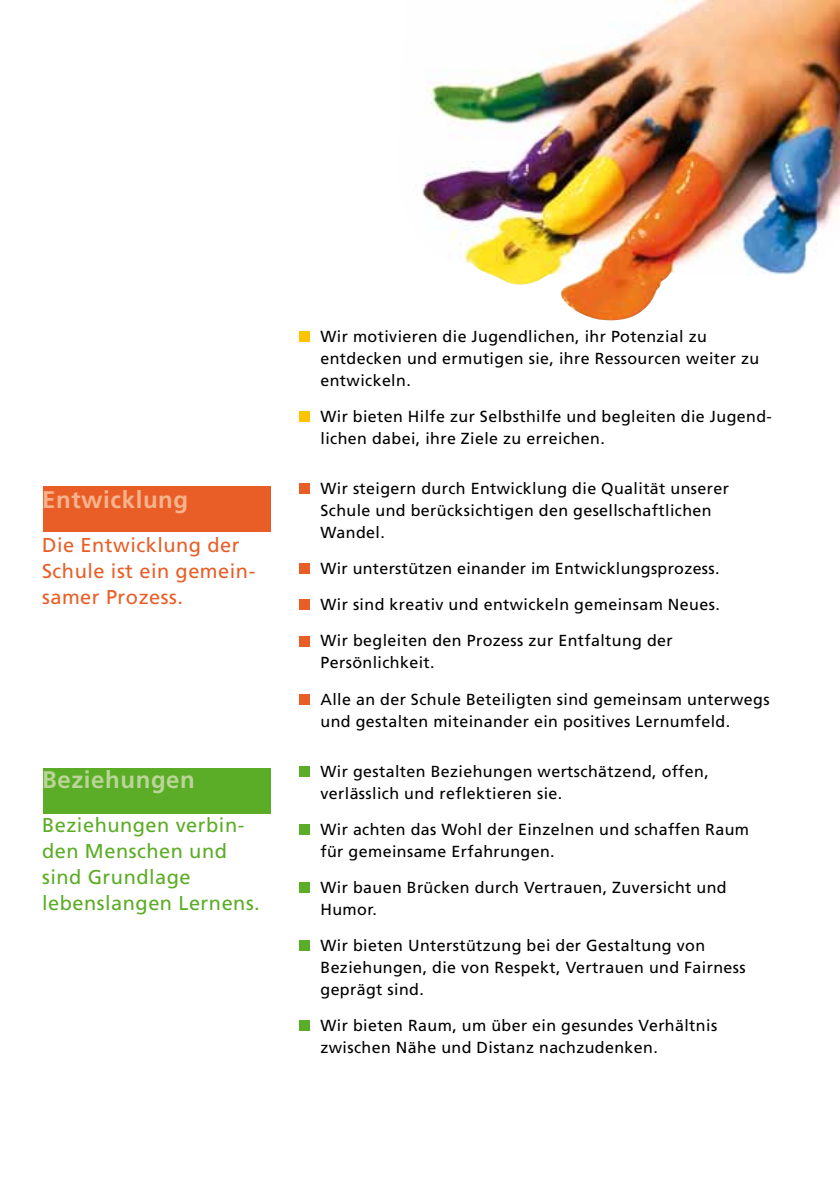
<style>
.page{position:relative;width:840px;height:1191px;background:#fff}
.page>*{position:absolute;margin:0;border:0;box-sizing:border-box;transform-origin:0 0}
.t1{font:700 24px "Frutiger";letter-spacing:.025em;color:#f6b48d}
.t2{font:700 24px "Frutiger";letter-spacing:.025em;color:#b9d698}
.t3{font:20px/26px "Frutiger";letter-spacing:.025em;color:#5bac26}
.t4{font:20px/26px "Frutiger";letter-spacing:.025em;color:#e95e27}
.t5{font:16px/22px "Frutiger";letter-spacing:.025em;color:#000}
</style>
<div class="page">
<div style="left:43px;top:486px;width:227px;height:45px;background:#e95e27"></div>
<div style="left:43px;top:768px;width:227px;height:45px;background:#5bac26"></div>
<img style="left:422px;top:0;width:417px;height:321px">
<div style="left:299px;top:331px;width:11px;height:11px;background:#fcc400"></div>
<div style="left:299px;top:411px;width:11px;height:11px;background:#fcc400"></div>
<div style="left:299px;top:483px;width:11px;height:11px;background:#e95e27"></div>
<div style="left:299px;top:563px;width:11px;height:11px;background:#e95e27"></div>
<div style="left:299px;top:599px;width:11px;height:11px;background:#e95e27"></div>
<div style="left:299px;top:635px;width:11px;height:11px;background:#e95e27"></div>
<div style="left:299px;top:693px;width:11px;height:11px;background:#e95e27"></div>
<div style="left:299px;top:765px;width:11px;height:11px;background:#5bac26"></div>
<div style="left:299px;top:823px;width:11px;height:11px;background:#5bac26"></div>
<div style="left:299px;top:881px;width:11px;height:11px;background:#5bac26"></div>
<div style="left:299px;top:939px;width:11px;height:11px;background:#5bac26"></div>
<div style="left:299px;top:1019px;width:11px;height:11px;background:#5bac26"></div>
<h1 class="t1" style="left:42px;top:485px;width:148px">Entwicklung</h1>
<p class="t4" style="left:42px;top:532px;width:215px">Die Entwicklung der<br>Schule ist ein gemein&shy;samer Prozess.</p>
<h1 class="t2" style="left:42px;top:765px;width:154px">Beziehungen</h1>
<p class="t3" style="left:42px;top:812px;width:219px">Beziehungen verbin&shy;den Menschen und sind Grundlage lebenslangen Lernens.</p>
<p class="t5" style="left:320px;top:326px;width:440px">Wir motivieren die Jugendlichen, ihr Potenzial zu entdecken und ermutigen sie, ihre Ressourcen weiter zu entwickeln.</p>
<p class="t5" style="left:320px;top:406px;width:452px">Wir bieten Hilfe zur Selbsthilfe und begleiten die Jugend&shy;lichen dabei, ihre Ziele zu erreichen.</p>
<p class="t5" style="left:320px;top:478px;width:410px">Wir steigern durch Entwicklung die Qualität unserer<br>Schule und berücksichtigen den gesellschaftlichen<br>Wandel.</p>
<p class="t5" style="left:320px;top:558px;width:400px">Wir unterstützen einander im Entwicklungsprozess.</p>
<p class="t5" style="left:320px;top:594px;width:400px">Wir sind kreativ und entwickeln gemeinsam Neues.</p>
<p class="t5" style="left:320px;top:630px;width:353px">Wir begleiten den Prozess zur Entfaltung der<br>Persönlichkeit.</p>
<p class="t5" style="left:320px;top:688px;width:450px">Alle an der Schule Beteiligten sind gemeinsam unterwegs und gestalten miteinander ein positives Lernumfeld.</p>
<p class="t5" style="left:320px;top:760px;width:389px">Wir gestalten Beziehungen wertschätzend, offen, verlässlich und reflektieren sie.</p>
<p class="t5" style="left:320px;top:818px;width:430px">Wir achten das Wohl der Einzelnen und schaffen Raum für gemeinsame Erfahrungen.</p>
<p class="t5" style="left:320px;top:876px;width:407px">Wir bauen Brücken durch Vertrauen, Zuversicht und<br>Humor.</p>
<p class="t5" style="left:320px;top:934px;width:426px">Wir bieten Unterstützung bei der Gestaltung von<br>Beziehungen, die von Respekt, Vertrauen und Fairness geprägt sind.</p>
<p class="t5" style="left:320px;top:1014px;width:398px">Wir bieten Raum, um über ein gesundes Verhältnis zwischen Nähe und Distanz nachzudenken.</p>
</div>
